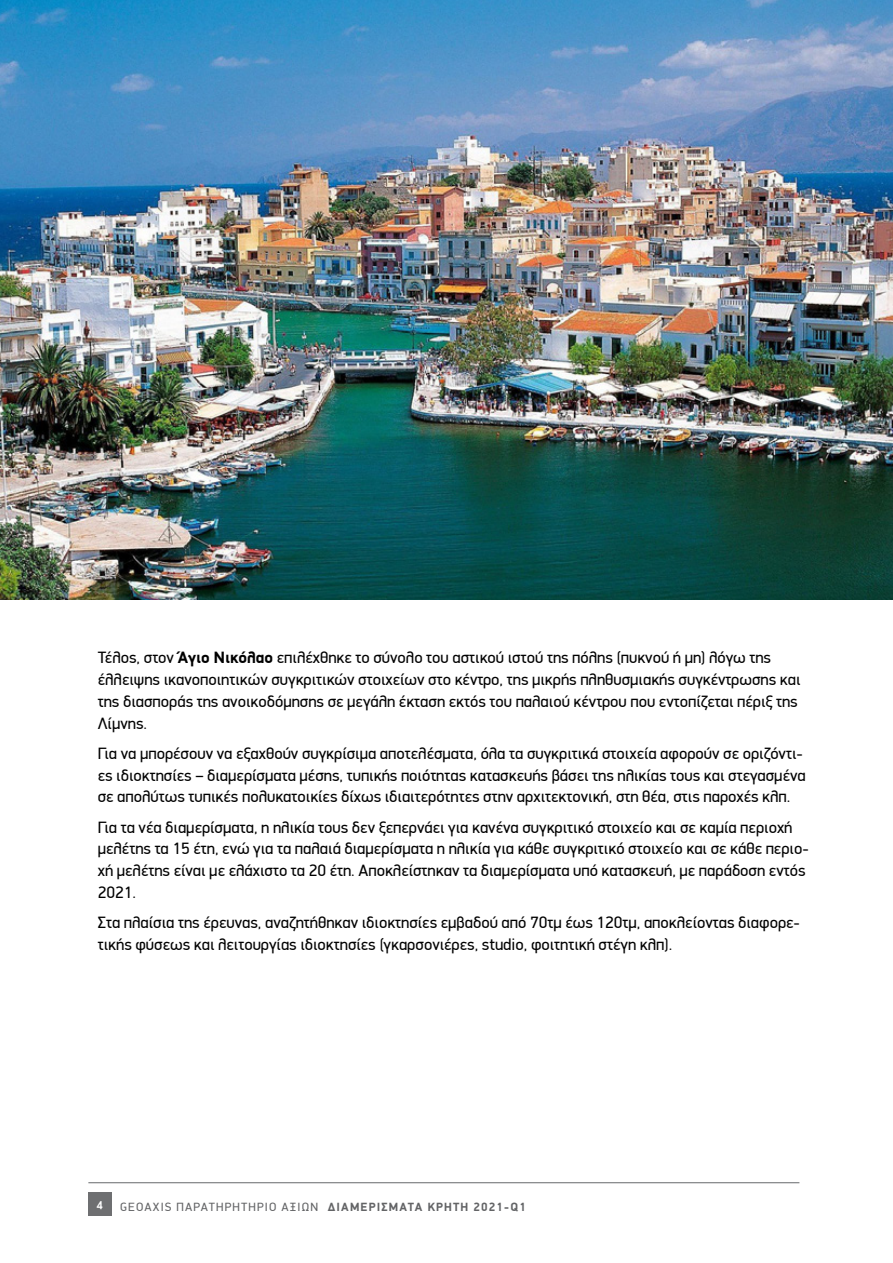
<style>
.page{position:relative;width:893px;height:1263px;background:#fff}
.page>*{position:absolute;margin:0;border:0;box-sizing:border-box;transform-origin:0 0}
.t1{font:16.5px/21.8px "PF Din Display";color:#000}
.t2{font:12px "PF Din Display";letter-spacing:.1em;color:#636466}
.t3{font:700 10.5px "Mg Avant GUC Pol";color:#fff}
.s1{font-weight:700}
</style>
<div class="page">
<div style="left:88px;top:1193px;width:23px;height:23px;background:#6e6f71"></div>
<hr style="left:88px;top:1182px;width:711px;height:1px;background:#66696b">
<img style="left:0;top:0;width:893px;height:600px">
<p class="t1" style="left:98px;top:647px;width:704px">Τέλος, στον <span class="s1">Άγιο Νικόλαο</span> επιλέχθηκε το σύνολο του αστικού ιστού της πόλης (πυκνού ή μη) λόγω της έλλειψης ικανοποιητικών συγκριτικών στοιχείων στο κέντρο, της μικρής πληθυσμιακής συγκέντρωσης και της διασποράς της ανοικοδόμησης σε μεγάλη έκταση εκτός του παλαιού κέντρου που εντοπίζεται πέριξ της Λίμνης.</p>
<p class="t1" style="left:98px;top:742px;width:709px">Για να μπορέσουν να εξαχθούν συγκρίσιμα αποτελέσματα, όλα τα συγκριτικά στοιχεία αφορούν σε οριζόντι&shy;ες ιδιοκτησίες – διαμερίσματα μέσης, τυπικής ποιότητας κατασκευής βάσει της ηλικίας τους και στεγασμένα σε απολύτως τυπικές πολυκατοικίες δίχως ιδιαιτερότητες στην αρχιτεκτονική, στη θέα, στις παροχές κλπ.</p>
<p class="t1" style="left:98px;top:816px;width:712px">Για τα νέα διαμερίσματα, η ηλικία τους δεν ξεπερνάει για κανένα συγκριτικό στοιχείο και σε καμία περιοχή μελέτης τα 15 έτη, ενώ για τα παλαιά διαμερίσματα η ηλικία για κάθε συγκριτικό στοιχείο και σε κάθε περιο&shy;χή μελέτης είναι με ελάχιστο τα 20 έτη. Αποκλείστηκαν τα διαμερίσματα υπό κατασκευή, με παράδοση εντός 2021.</p>
<p class="t1" style="left:98px;top:912px;width:704px">Στα πλαίσια της έρευνας, αναζητήθηκαν ιδιοκτησίες εμβαδού από 70τμ έως 120τμ, αποκλείοντας διαφορε&shy;τικής φύσεως και λειτουργίας ιδιοκτησίες (γκαρσονιέρες, studio, φοιτητική στέγη κλπ).</p>
<p class="t3" style="left:97px;top:1199px;width:8px">4</p>
<p class="t2" style="left:120px;top:1199px;width:407px">GEOAXIS ΠΑΡΑΤΗΡΗΤΗΡΙΟ ΑΞΙΩΝ <span class="s1">ΔΙΑΜΕΡΙΣΜΑΤΑ ΚΡΗΤΗ 2021-Q1</span></p>
</div>
